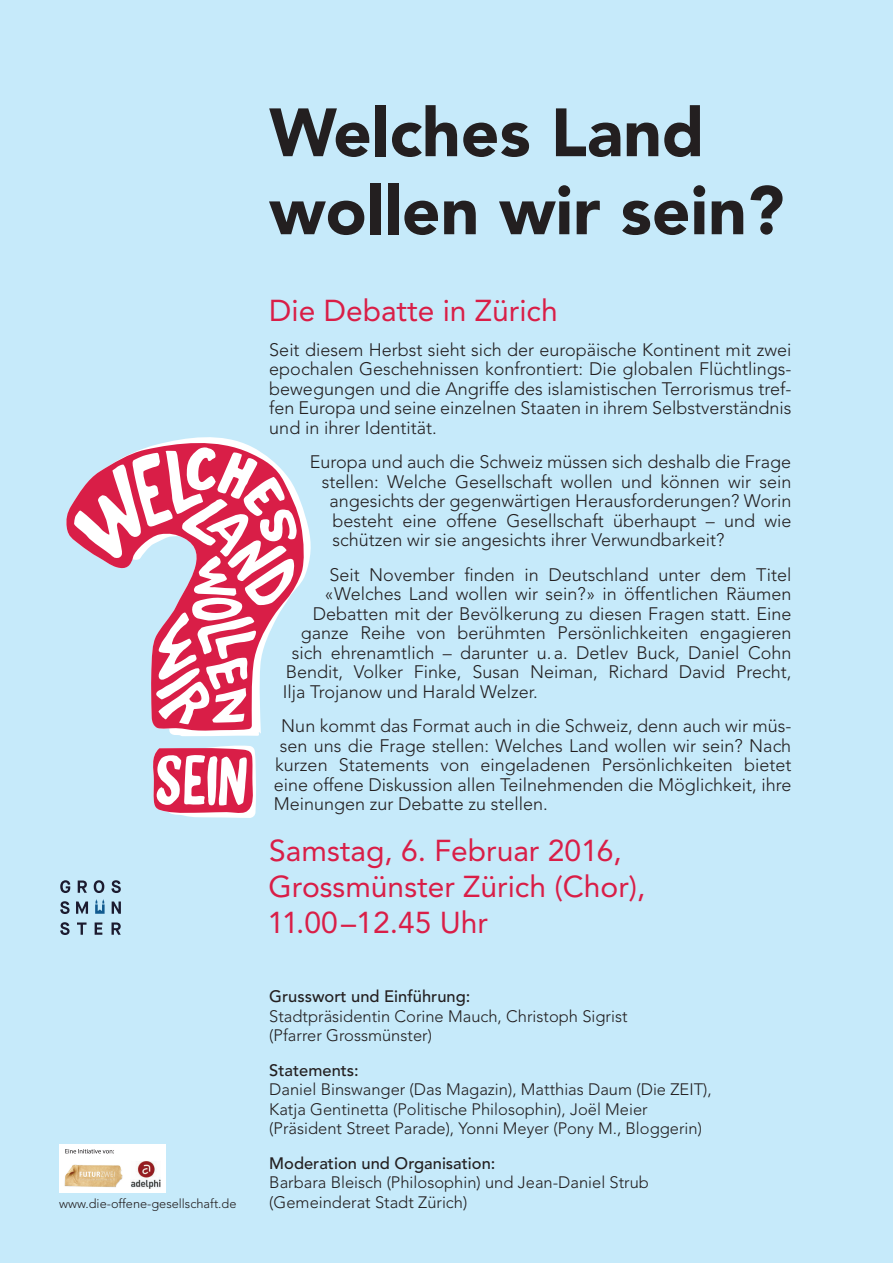
<style>
.page{position:relative;width:893px;height:1263px;background:#c6eafa}
.page>*{position:absolute;margin:0;border:0;box-sizing:border-box;transform-origin:0 0}
.t1{font:900 67.5px/78px "Avenir";color:#231f20}
.t2{font:30px/36px "Avenir";color:#d91e47}
.t3{font:300 18px/19.5px "Avenir";color:#231f20;text-align:justify}
.t4{font:300 16.5px/19.5px "Avenir";color:#231f20}
.t5{font:500 16.5px "Avenir";color:#231f20}
.t6{font:300 12.75px "Avenir";color:#231f20}
</style>
<div class="page">
<svg style="left:169px;top:437px;width:142px;height:299px"></svg>
<svg style="left:66px;top:438px;width:239px;height:293px"></svg>
<svg style="left:153px;top:745px;width:103px;height:73px;background:#e891a6"></svg>
<svg style="left:60px;top:880px;width:10px;height:13px"></svg>
<svg style="left:78px;top:880px;width:9px;height:13px"></svg>
<svg style="left:94px;top:880px;width:10px;height:13px"></svg>
<svg style="left:111px;top:880px;width:10px;height:13px"></svg>
<svg style="left:60px;top:901px;width:10px;height:13px"></svg>
<svg style="left:76px;top:901px;width:12px;height:13px"></svg>
<svg style="left:112px;top:901px;width:9px;height:13px"></svg>
<svg style="left:60px;top:922px;width:10px;height:13px"></svg>
<svg style="left:77px;top:922px;width:10px;height:13px"></svg>
<svg style="left:95px;top:922px;width:7px;height:13px"></svg>
<svg style="left:112px;top:922px;width:9px;height:13px"></svg>
<svg style="left:95px;top:899px;width:10px;height:15px"></svg>
<div style="left:59px;top:1144px;width:107px;height:49px;background:#fff"></div>
<img style="left:64px;top:1149px;width:96px;height:40px">
<h1 class="t1" style="left:269px;top:93px;width:517px">Welches Land wollen wir sein?</h1>
<h2 class="t2" style="left:269px;top:293px;width:290px">Die Debatte in Zürich</h2>
<p class="t3" style="left:269px;top:340px;width:524px">Seit diesem Herbst sieht sich der europäische Kontinent mit zwei epochalen Geschehnissen konfrontiert: Die globalen Flüchtlings&shy;bewegungen und die Angriffe des islamistischen Terrorismus tref&shy;fen Europa und seine einzelnen Staaten in ihrem Selbstverständnis und in ihrer Identität.</p>
<p class="t3" style="left:310px;top:452px;width:483px">Europa und auch die Schweiz müssen sich deshalb die Frage</p>
<p class="t3" style="left:322px;top:472px;width:471px">stellen: Welche Gesellschaft wollen und können wir sein</p>
<p class="t3" style="left:329px;top:491px;width:463px">angesichts der gegenwärtigen Herausforderungen? Worin</p>
<p class="t3" style="left:332px;top:511px;width:461px">besteht eine offene Gesellschaft überhaupt – und wie</p>
<p class="t3" style="left:332px;top:530px;width:394px">schützen wir sie angesichts ihrer Verwundbarkeit?</p>
<p class="t3" style="left:329px;top:565px;width:464px">Seit November finden in Deutschland unter dem Titel</p>
<p class="t3" style="left:325px;top:584px;width:468px">«Welches Land wollen wir sein?» in öffentlichen Räumen</p>
<p class="t3" style="left:313px;top:604px;width:480px">Debatten mit der Bevölkerung zu diesen Fragen statt. Eine</p>
<p class="t3" style="left:301px;top:623px;width:492px">ganze Reihe von berühmten Persönlichkeiten engagieren</p>
<p class="t3" style="left:292px;top:643px;width:501px">sich ehrenamtlich – darunter u.a. Detlev Buck, Daniel Cohn</p>
<p class="t3" style="left:286px;top:662px;width:507px">Bendit, Volker Finke, Susan Neiman, Richard David Precht,</p>
<p class="t3" style="left:283px;top:682px;width:257px">Ilja Trojanow und Harald Welzer.</p>
<p class="t3" style="left:281px;top:716px;width:512px">Nun kommt das Format auch in die Schweiz, denn auch wir müs-</p>
<p class="t3" style="left:280px;top:736px;width:513px">sen uns die Frage stellen: Welches Land wollen wir sein? Nach</p>
<p class="t3" style="left:275px;top:755px;width:517px">kurzen Statements von eingeladenen Persönlichkeiten bietet</p>
<p class="t3" style="left:274px;top:775px;width:519px">eine offene Diskussion allen Teilnehmenden die Möglichkeit, ihre</p>
<p class="t3" style="left:274px;top:794px;width:276px">Meinungen zur Debatte zu stellen.</p>
<h2 class="t2" style="left:267px;top:833px;width:380px">Samstag, 6. Februar 2016,<br>Grossmünster Zürich (Chor),<br>11.00–12.45 Uhr</h2>
<p class="t5" style="left:269px;top:987px;width:203px">Grusswort und Einführung:</p>
<p class="t4" style="left:269px;top:1006px;width:360px">Stadtpräsidentin Corine Mauch, Christoph Sigrist (Pfarrer Grossmünster)</p>
<p class="t5" style="left:269px;top:1060px;width:91px">Statements:</p>
<p class="t4" style="left:269px;top:1080px;width:444px">Daniel Binswanger (Das Magazin), Matthias Daum (Die ZEIT),<br>Katja Gentinetta (Politische Philosophin), Joël Meier (Präsident Street Parade), Yonni Meyer (Pony M., Bloggerin)</p>
<p class="t5" style="left:269px;top:1153px;width:228px">Moderation und Organisation:</p>
<p class="t4" style="left:269px;top:1173px;width:381px">Barbara Bleisch (Philosophin) und Jean-Daniel Strub</p>
<p class="t6" style="left:59px;top:1196px;width:179px">www.die-offene-gesellschaft.de</p>
<p class="t4" style="left:269px;top:1192px;width:200px">(Gemeinderat Stadt Zürich)</p>
</div>
